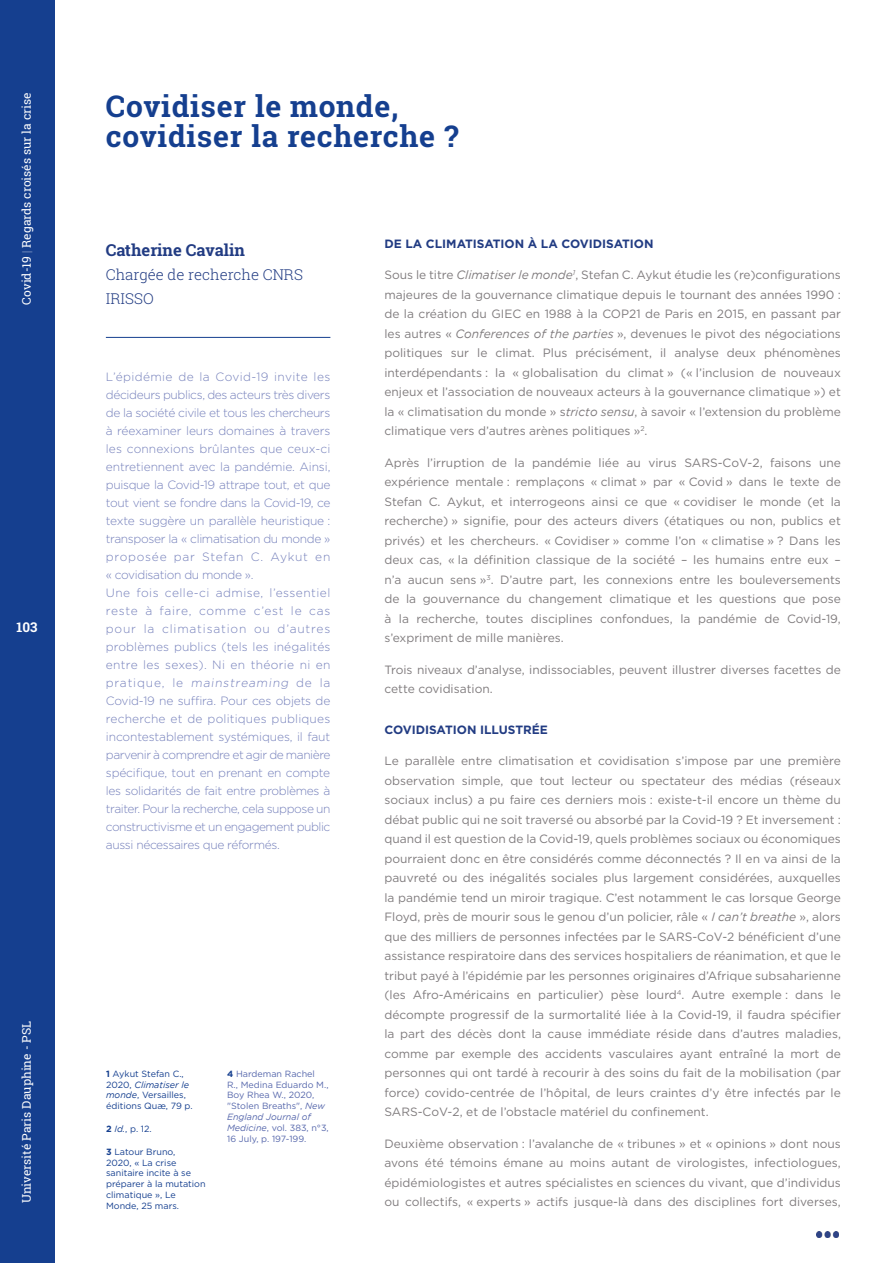
<style>
.page{position:relative;width:893px;height:1263px;background:#fff}
.page>*{position:absolute;margin:0;border:0;box-sizing:border-box;transform-origin:0 0}
.t1{font:700 30px/30px "Roboto Slab";letter-spacing:.025em;color:#153f8f}
.t2{font:700 16.5px "Roboto Slab";color:#223c83}
.t3{font:300 15px/24px "Roboto Slab";color:#223c83}
.t4{font:700 13.5px "Roboto Slab";color:#fff}
.t5{font:12px/19.5px "Gotham";color:#807c7e;text-align:justify}
.t6{font:300 12px/18px "Gotham";letter-spacing:-.015em;color:#7580bb}
.t7{font:12px "Roboto Slab";color:#fff}
.t8{font:700 12px "Gotham";color:#223c83}
.t9{font:9px/10.8px "Gotham";color:#153f8f}
.t10{font:9px/10.8px "Gotham";color:#5768ac}
.s1{font-weight:100}
.s2{font-weight:700}
.s3{font-style:italic}
.s4{font-weight:700;color:#153f8f}
</style>
<div class="page">
<div style="left:0;top:0;width:54px;height:1263px;background:#153f8f"></div>
<img style="left:816px;top:1231px;width:23px;height:6px">
<hr style="left:106px;top:337px;width:224px;height:1px;background:#153f8f">
<p class="t7" style="left:18px;top:305px;width:214px;rotate:-90deg">Covid-19 <span class="s1">|</span> Regards croisés sur la crise</p>
<p class="t4" style="left:16px;top:618px;width:23px">103</p>
<p class="t7" style="left:18px;top:1203px;width:184px;rotate:-90deg">Université Paris Dauphine - PSL</p>
<h1 class="t1" style="left:106px;top:90px;width:354px">Covidiser le monde, covidiser la recherche ?</h1>
<h2 class="t2" style="left:106px;top:238px;width:140px">Catherine Cavalin</h2>
<p class="t3" style="left:106px;top:262px;width:199px">Chargée de recherche CNRS<br>IRISSO</p>
<p class="t6" style="left:106px;top:367px;width:226px">L’épidémie de la Covid-19 invite les décideurs publics, des acteurs très divers de la société civile et tous les chercheurs à réexaminer leurs domaines à travers les connexions brûlantes que ceux-ci entretiennent avec la pandémie. Ainsi, puisque la Covid-19 attrape tout, et que tout vient se fondre dans la Covid-19, ce texte suggère un parallèle heuristique : transposer la « climatisation du monde » proposée par Stefan C. Aykut en « covidisation du monde ».<br>Une fois celle-ci admise, l’essentiel reste à faire, comme c’est le cas pour la climatisation ou d’autres problèmes publics (tels les inégalités entre les sexes). Ni en théorie ni en p rat i q u e, l e mainstreaming d e l a Covid-19 ne suffira. Pour ces objets de recherche et de politiques publiques incontestablement systémiques, il faut parvenir à comprendre et agir de manière spécifique, tout en prenant en compte les solidarités de fait entre problèmes à traiter. Pour la recherche, cela suppose un constructivisme et un engagement public aussi nécessaires que réformés.</p>
<p class="t9" style="left:106px;top:1068px;width:88px"><span class="s2">1</span> Aykut Stefan C.,<br>2020, <span class="s3">Climatiser le monde</span>, Versailles, éditions Quæ, 79 p.</p>
<p class="t9" style="left:106px;top:1123px;width:47px"><span class="s2">2</span> <span class="s3">Id.</span>, p. 12.</p>
<p class="t9" style="left:106px;top:1146px;width:101px"><span class="s2">3</span> Latour Bruno,<br>2020, « La crise sanitaire incite à se préparer à la mutation climatique », Le<br>Monde, 25 mars.</p>
<p class="t10" style="left:227px;top:1068px;width:103px"><span class="s4">4</span> Hardeman Rachel<br>R., Medina Eduardo M.,<br>Boy Rhea W., 2020, "Stolen Breaths", <span class="s3">New<br>England Journal of<br>Medicine</span>, vol. 383, n°3,<br>16 July, p. 197-199.</p>
<p class="t8" style="left:384px;top:236px;width:271px">DE LA CLIMATISATION À LA COVIDISATION</p>
<p class="t5" style="left:384px;top:265px;width:458px">Sous le titre <span class="s3">Climatiser le monde</span><sup>1</sup>, Stefan C. Aykut étudie les (re)configurations majeures de la gouvernance climatique depuis le tournant des années 1990 : de la création du GIEC en 1988 à la COP21 de Paris en 2015, en passant par les autres « <span class="s3">Conferences of the parties</span> », devenues le pivot des négociations politiques sur le climat. Plus précisément, il analyse deux phénomènes interdépendants : la « globalisation du climat » (« l’inclusion de nouveaux enjeux et l’association de nouveaux acteurs à la gouvernance climatique ») et la « climatisation du monde » s<span class="s3">tricto sensu</span>, à savoir « l’extension du problème climatique vers d’autres arènes politiques »<sup>2</sup>.</p>
<p class="t5" style="left:384px;top:453px;width:458px">Après l’irruption de la pandémie liée au virus SARS-CoV-2, faisons une expérience mentale : remplaçons « climat » par « Covid » dans le texte de Stefan C. Aykut, et interrogeons ainsi ce que « covidiser le monde (et la recherche) » signifie, pour des acteurs divers (étatiques ou non, publics et privés) et les chercheurs. « Covidiser » comme l’on « climatise » ? Dans les deux cas, « la définition classique de la société – les humains entre eux – n’a aucun sens »<sup>3</sup>. D’autre part, les connexions entre les bouleversements de la gouvernance du changement climatique et les questions que pose à la recherche, toutes disciplines confondues, la pandémie de Covid-19, s’expriment de mille manières.</p>
<p class="t5" style="left:384px;top:660px;width:458px">Trois niveaux d’analyse, indissociables, peuvent illustrer diverses facettes de cette covidisation.</p>
<p class="t8" style="left:384px;top:722px;width:165px">COVIDISATION ILLUSTRÉE</p>
<p class="t5" style="left:384px;top:751px;width:458px">Le parallèle entre climatisation et covidisation s’impose par une première observation simple, que tout lecteur ou spectateur des médias (réseaux sociaux inclus) a pu faire ces derniers mois : existe-t-il encore un thème du débat public qui ne soit traversé ou absorbé par la Covid-19 ? Et inversement : quand il est question de la Covid-19, quels problèmes sociaux ou économiques pourraient donc en être considérés comme déconnectés ? Il en va ainsi de la pauvreté ou des inégalités sociales plus largement considérées, auxquelles la pandémie tend un miroir tragique. C’est notamment le cas lorsque George Floyd, près de mourir sous le genou d’un policier, râle « <span class="s3">I can’t breathe</span> », alors que des milliers de personnes infectées par le SARS-CoV-2 bénéficient d’une assistance respiratoire dans des services hospitaliers de réanimation, et que le tribut payé à l’épidémie par les personnes originaires d’Afrique subsaharienne (les Afro-Américains en particulier) pèse lourd<sup>4</sup>. Autre exemple : dans le décompte progressif de la surmortalité liée à la Covid-19, il faudra spécifier la part des décès dont la cause immédiate réside dans d’autres maladies, comme par exemple des accidents vasculaires ayant entraîné la mort de personnes qui ont tardé à recourir à des soins du fait de la mobilisation (par force) covido-centrée de l’hôpital, de leurs craintes d’y être infectés par le SARS-CoV-2, et de l’obstacle matériel du confinement.</p>
<p class="t5" style="left:384px;top:1134px;width:458px">Deuxième observation : l’avalanche de « tribunes » et « opinions » dont nous avons été témoins émane au moins autant de virologistes, infectiologues, épidémiologistes et autres spécialistes en sciences du vivant, que d’individus ou collectifs, « experts » actifs jusque-là dans des disciplines fort diverses,</p>
</div>
